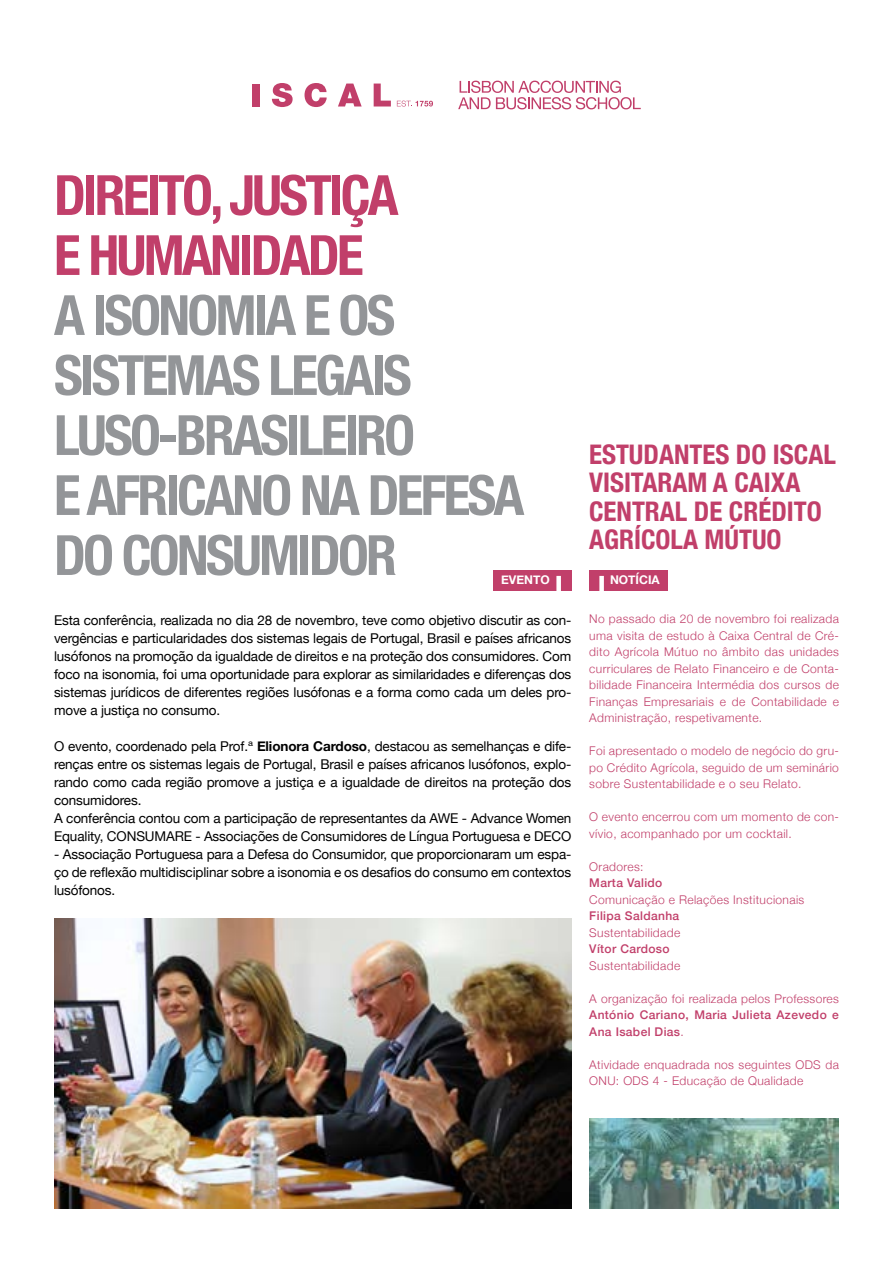
<style>
.page{position:relative;width:893px;height:1263px;background:#fff}
.page>*{position:absolute;margin:0;border:0;box-sizing:border-box;transform-origin:0 0}
.t1{font:700 condensed 55.5px/60px "Helvetica Neue";letter-spacing:-.05em;color:#939598}
.t2{font:700 condensed 55.5px/60px "Helvetica Neue";letter-spacing:-.05em;color:#c13f6a}
.t3{font:700 condensed 27px/28.5px "Helvetica Neue";color:#c13f6a}
.t4{font:13.5px/18px "Helvetica Neue";letter-spacing:-.01em;color:#000;text-align:justify}
.t5{font:300 12px/16.5px "Helvetica Neue";letter-spacing:.03em;color:#c13f6a;text-align:justify}
.t6{font:500 12px/16.5px "Helvetica Neue";letter-spacing:.03em;color:#c13f6a}
.t7{font:700 12px "Helvetica Neue";color:#fff}
.s1{font-weight:700}
.s2{font-weight:300}
</style>
<div class="page">
<svg style="left:458px;top:81px;width:183px;height:28px"></svg>
<div style="left:252px;top:84px;width:7px;height:22px;background:#c13f6a"></div>
<svg style="left:272px;top:83px;width:21px;height:24px"></svg>
<svg style="left:305px;top:83px;width:22px;height:24px"></svg>
<svg style="left:338px;top:84px;width:24px;height:22px"></svg>
<svg style="left:374px;top:84px;width:17px;height:22px"></svg>
<svg style="left:397px;top:101px;width:36px;height:6px"></svg>
<div style="left:493px;top:570px;width:78px;height:21px;background:#c13f6a"></div>
<div style="left:556px;top:576px;width:5px;height:16px;background:#fff"></div>
<img style="left:54px;top:918px;width:517px;height:291px">
<div style="left:589px;top:570px;width:78px;height:21px;background:#c13f6a"></div>
<div style="left:599px;top:576px;width:5px;height:16px;background:#fff"></div>
<img style="left:589px;top:1118px;width:250px;height:91px">
<h1 class="t2" style="left:54px;top:161px;width:346px">DIREITO, JUSTIÇA<br>E HUMANIDADE</h1>
<h1 class="t1" style="left:54px;top:281px;width:472px">A ISONOMIA E OS<br>SISTEMAS LEGAIS<br>LUSO-BRASILEIRO<br>E AFRICANO NA DEFESA<br>DO CONSUMIDOR</h1>
<p class="t7" style="left:501px;top:571px;width:50px">EVENTO</p>
<p class="t4" style="left:54px;top:611px;width:519px">Esta conferência, realizada no dia 28 de novembro, teve como objetivo discutir as con&shy;vergências e particularidades dos sistemas legais de Portugal, Brasil e países africanos lusófonos na promoção da igualdade de direitos e na proteção dos consumidores. Com foco na isonomia, foi uma oportunidade para explorar as similaridades e diferenças dos sistemas jurídicos de diferentes regiões lusófonas e a forma como cada um deles pro&shy;move a justiça no consumo.</p>
<p class="t4" style="left:54px;top:737px;width:519px;text-align:left">O evento, coordenado pela Prof.ª <span class="s1">Elionora Cardoso</span>, destacou as semelhanças e dife&shy;renças entre os sistemas legais de Portugal, Brasil e países africanos lusófonos, explo&shy;rando como cada região promove a justiça e a igualdade de direitos na proteção dos consumidores.<br>A conferência contou com a participação de representantes da AWE - Advance Women Equality, CONSUMARE - Associações de Consumidores de Língua Portuguesa e DECO</p>
<p class="t4" style="left:54px;top:845px;width:519px">- Associação Portuguesa para a Defesa do Consumidor, que proporcionaram um espa&shy;ço de reflexão multidisciplinar sobre a isonomia e os desafios do consumo em contextos lusófonos.</p>
<h2 class="t3" style="left:589px;top:438px;width:248px">ESTUDANTES DO ISCAL<br>VISITARAM A CAIXA<br>CENTRAL DE CRÉDITO<br>AGRÍCOLA MÚTUO</h2>
<p class="t7" style="left:610px;top:571px;width:51px">NOTÍCIA</p>
<p class="t5" style="left:589px;top:610px;width:251px">No passado dia 20 de novembro foi realizada uma visita de estudo à Caixa Central de Cré&shy;dito Agrícola Mútuo no âmbito das unidades curriculares de Relato Financeiro e de Conta&shy;bilidade Financeira Intermédia dos cursos de Finanças Empresariais e de Contabilidade e Administração, respetivamente.</p>
<p class="t5" style="left:589px;top:742px;width:251px">Foi apresentado o modelo de negócio do gru&shy;po Crédito Agrícola, seguido de um seminário sobre Sustentabilidade e o seu Relato.</p>
<p class="t5" style="left:589px;top:808px;width:251px">O evento encerrou com um momento de con&shy;vívio, acompanhado por um cocktail.</p>
<p class="t5" style="left:589px;top:857px;width:56px">Oradores:</p>
<p class="t6" style="left:589px;top:874px;width:75px">Marta Valido</p>
<p class="t5" style="left:589px;top:890px;width:217px">Comunicação e Relações Institucionais</p>
<p class="t6" style="left:589px;top:907px;width:91px">Filipa Saldanha</p>
<p class="t5" style="left:589px;top:923px;width:92px">Sustentabilidade</p>
<p class="t6" style="left:589px;top:940px;width:82px">Vítor Cardoso</p>
<p class="t5" style="left:589px;top:956px;width:92px">Sustentabilidade</p>
<p class="t5" style="left:589px;top:989px;width:251px">A organização foi realizada pelos Professores</p>
<p class="t6" style="left:589px;top:1006px;width:251px">António Cariano, Maria Julieta Azevedo e<br>Ana Isabel Dias<span class="s2">.</span></p>
<p class="t5" style="left:589px;top:1055px;width:251px">Atividade enquadrada nos seguintes ODS da<br>ONU: ODS 4 - Educação de Qualidade</p>
</div>
